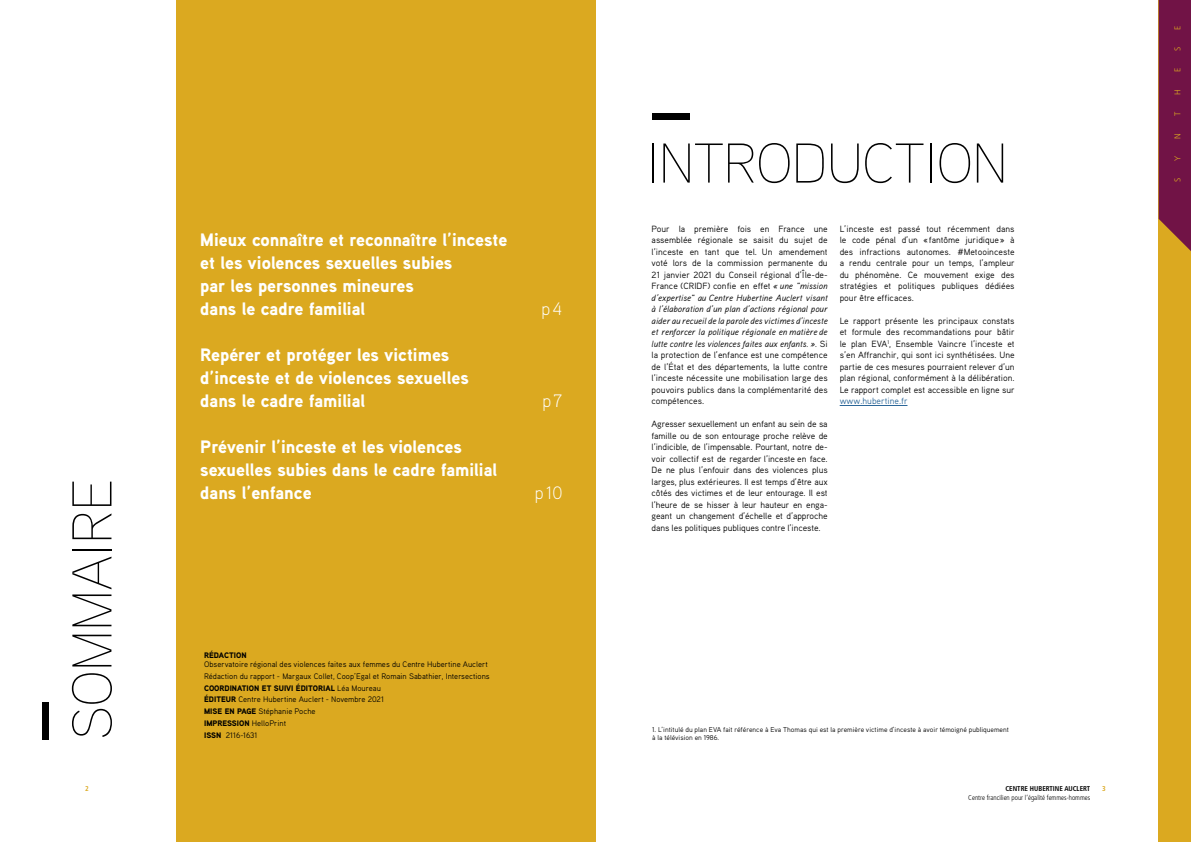
<style>
.page{position:relative;width:1191px;height:842px;background:#fff}
.page>*{position:absolute;margin:0;border:0;box-sizing:border-box;transform-origin:0 0}
.t1{font:100 56px "Aaux Pro OT";color:#000}
.t2{font:900 18px/23px "Aaux Pro OT";color:#fff}
.t3{font:300 18px "Aaux Pro OT";letter-spacing:.125em;color:#fff}
.t4{font:9px/11.5px "Aaux Pro OT";color:#000;text-align:justify}
.t5{font:9px "Aaux Pro OT";color:#2b6698}
.t6{font:300 8.5px "Frutiger LT Std";color:#dba920}
.t7{font:8px/11.8px "Aaux Pro OT";color:#000}
.t8{font:900 8px "Aaux Pro OT";color:#000}
.t9{font:7px/8px "Aaux Pro OT";color:#000}
.t10{font:300 condensed 7px "Frutiger LT Std";color:#000}
.t11{font:700 condensed 7px "Frutiger LT Std";color:#000}
.t12{font:700 condensed 7px "Frutiger LT Std";color:#dba920}
.s1{font-weight:900}
.s2{font-style:italic}
</style>
<div class="page">
<div style="left:1158px;top:0;width:33px;height:842px;background:#dba920"></div>
<div style="left:176px;top:0;width:419px;height:842px;background:#dba920"></div>
<div style="left:43px;top:702px;width:6px;height:38px;background:#000"></div>
<hr style="left:839px;top:405px;width:68px;height:1px;background:#2b6698">
<div style="left:652px;top:114px;width:38px;height:6px;background:#000"></div>
<svg style="left:1158px;top:0;width:33px;height:251px;background:#791f42"></svg>
<h1 class="t1" style="left:57px;top:740px;width:262px;rotate:-90deg">SOMMAIRE</h1>
<h2 class="t2" style="left:200px;top:227px;width:309px">Mieux connaître et reconnaître l’inceste et les violences sexuelles subies<br>par les personnes mineures<br>dans le cadre familial</h2>
<h2 class="t2" style="left:200px;top:343px;width:270px">Repérer et protéger les victimes d’inceste et de violences sexuelles dans le cadre familial</h2>
<h2 class="t2" style="left:200px;top:435px;width:298px">Prévenir l’inceste et les violences sexuelles subies dans le cadre familial dans l’enfance</h2>
<h2 class="t3" style="left:541px;top:297px;width:22px">p4</h2>
<h2 class="t3" style="left:542px;top:389px;width:21px">p7</h2>
<h2 class="t3" style="left:535px;top:481px;width:29px">p10</h2>
<p class="t8" style="left:204px;top:650px;width:44px">RÉDACTION</p>
<p class="t7" style="left:204px;top:658px;width:287px">Observatoire régional des violences faites aux femmes du Centre Hubertine Auclert Rédaction du rapport - Margaux Collet, Coop’Egal et Romain Sabathier, Intersections <span class="s1">COORDINATION ET SUIVI ÉDITORIAL</span> Léa Moureau<br><span class="s1">ÉDITEUR</span> Centre Hubertine Auclert - Novembre 2021<br><span class="s1">MISE EN PAGE</span> Stéphanie Poche<br><span class="s1">IMPRESSION</span> HelloPrint<br><span class="s1">ISSN</span> 2116-1631</p>
<h1 class="t1" style="left:647px;top:128px;width:362px">INTRODUCTION</h1>
<p class="t4" style="left:651px;top:223px;width:178px">Pour la première fois en France une assemblée régionale se saisit du sujet de l’inceste en tant que tel. Un amendement voté lors de la commission permanente du 21 janvier 2021 du Conseil régional d’Île-de-France (CRIDF) confie en effet <span class="s2">« une "mission d’expertise" au Centre Hubertine Auclert visant à l’élaboration d’un plan d’actions régional pour aider au recueil de la parole des victimes d’inceste et renforcer la politique régionale en matière de lutte contre les violences faites aux enfants. ».</span> Si la protection de l’enfance est une compétence de l’État et des départements, la lutte contre l’inceste nécessite une mobilisation large des pouvoirs publics dans la complémentarité des compétences.</p>
<p class="t4" style="left:651px;top:418px;width:178px">Agresser sexuellement un enfant au sein de sa famille ou de son entourage proche relève de l’indicible, de l’impensable. Pourtant, notre de&shy;voir collectif est de regarder l’inceste en face.<br>De ne plus l’enfouir dans des violences plus larges, plus extérieures. Il est temps d’être aux côtés des victimes et de leur entourage. Il est l’heure de se hisser à leur hauteur en enga&shy;geant un changement d’échelle et d’approche dans les politiques publiques contre l’inceste.</p>
<p class="t4" style="left:839px;top:223px;width:177px">L’inceste est passé tout récemment dans le code pénal d’un « fantôme juridique» à des infractions autonomes. #Metooinceste a rendu centrale pour un temps, l’ampleur du phénomène. Ce mouvement exige des stratégies et politiques publiques dédiées pour être efficaces.</p>
<p class="t4" style="left:839px;top:315px;width:177px">Le rapport présente les principaux constats et formule des recommandations pour bâtir le plan EVA<sup>1</sup>, Ensemble Vaincre l’inceste et s’en Affranchir, qui sont ici synthétisées. Une partie de ces mesures pourraient relever d’un plan régional, conformément à la délibération.<br>Le rapport complet est accessible en ligne sur</p>
<p class="t5" style="left:839px;top:395px;width:69px">www.hubertine.fr</p>
<p class="t9" style="left:652px;top:725px;width:358px">1. L’intitulé du plan EVA fait référence à Eva Thomas qui est la première victime d’inceste à avoir témoigné publiquement à la télévision en 1986.</p>
<p class="t12" style="left:85px;top:785px;width:5px">2</p>
<p class="t12" style="left:1102px;top:785px;width:5px">3</p>
<p class="t11" style="left:1005px;top:785px;width:86px">CENTRE HUBERTINE AUCLERT</p>
<p class="t10" style="left:968px;top:793px;width:124px">Centre francilien pour l’égalité femmes-hommes</p>
<p class="t6" style="left:1172px;top:30px;width:6px;rotate:-90deg">E</p>
<p class="t6" style="left:1172px;top:51px;width:6px;rotate:-90deg">S</p>
<p class="t6" style="left:1172px;top:72px;width:6px;rotate:-90deg">E</p>
<p class="t6" style="left:1172px;top:95px;width:7px;rotate:-90deg">H</p>
<p class="t6" style="left:1172px;top:116px;width:6px;rotate:-90deg">T</p>
<p class="t6" style="left:1172px;top:139px;width:7px;rotate:-90deg">N</p>
<p class="t6" style="left:1172px;top:161px;width:7px;rotate:-90deg">Y</p>
<p class="t6" style="left:1172px;top:182px;width:6px;rotate:-90deg">S</p>
</div>
